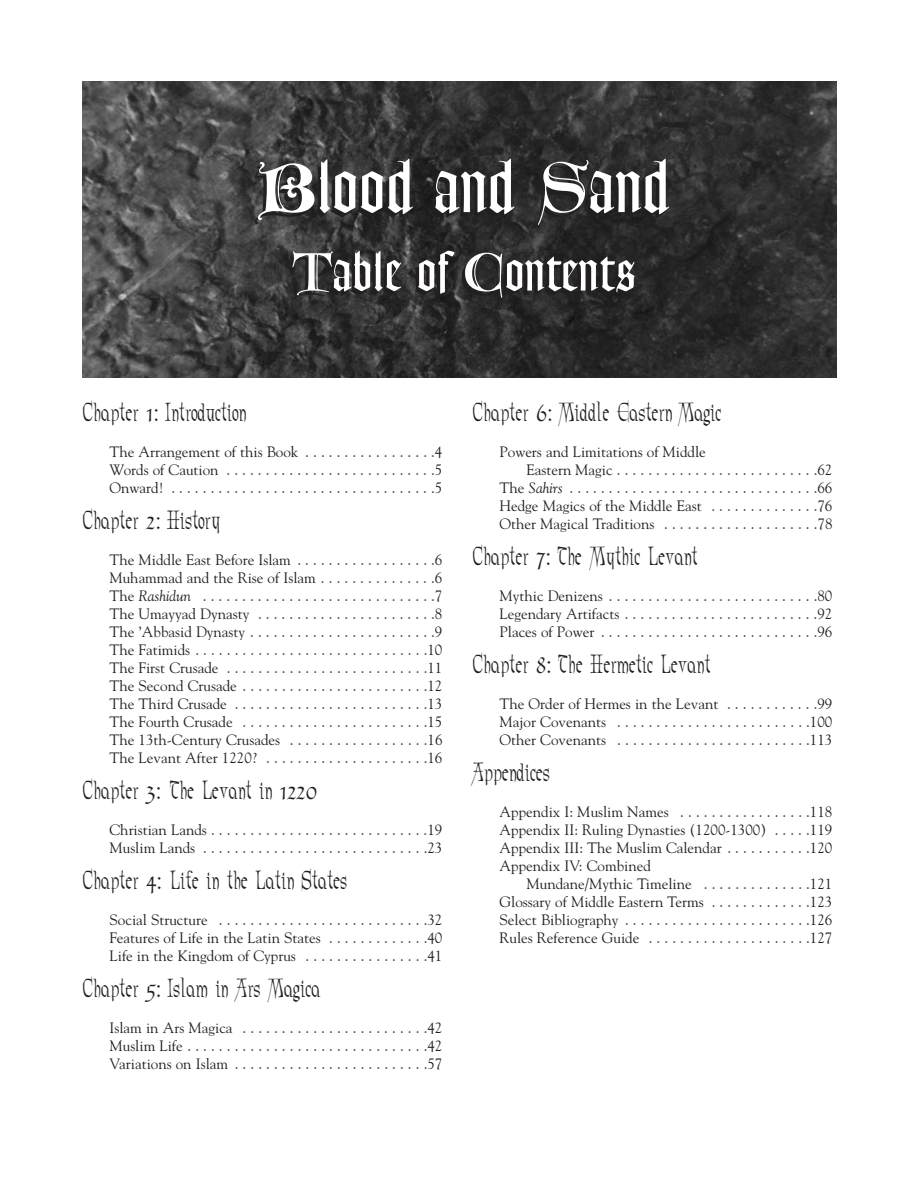
<style>
.page{position:relative;width:918px;height:1188px;background:#fff}
.page>*{position:absolute;margin:0;border:0;box-sizing:border-box;transform-origin:0 0}
.t1{font:72px "Goudy Text MT Lombardic Capitals";color:#fff}
.t2{font:54px "Goudy Text MT Lombardic Capitals";color:#fff}
.t3{font:24px "Marmyadose";color:#231f20}
.t4{font:15px/18px "Goudy";color:#231f20;text-align:justify}
.s1{font-style:italic}
</style>
<div class="page">
<img style="left:82px;top:81px;width:755px;height:297px">
<h1 class="t1" style="left:256px;top:159px;width:415px">Blood and Sand</h1>
<h2 class="t2" style="left:290px;top:251px;width:347px">Table of Contents</h2>
<h3 class="t3" style="left:82px;top:403px;width:165px">Chapter 1: Introduction</h3>
<p class="t4" style="left:110px;top:444px;width:334px">The Arrangement of this Book . . . . . . . . . . . . . . . . .4<br>Words of Caution . . . . . . . . . . . . . . . . . . . . . . . . . . .5<br>Onward! . . . . . . . . . . . . . . . . . . . . . . . . . . . . . . . . . .5</p>
<h3 class="t3" style="left:82px;top:511px;width:139px">Chapter 2: History</h3>
<p class="t4" style="left:110px;top:552px;width:335px">The Middle East Before Islam . . . . . . . . . . . . . . . . . .6<br>Muhammad and the Rise of Islam . . . . . . . . . . . . . . .6<br>The <span class="s1">Rashidun</span> . . . . . . . . . . . . . . . . . . . . . . . . . . . . . .7<br>The Umayyad Dynasty . . . . . . . . . . . . . . . . . . . . . . .8<br>The ’Abbasid Dynasty . . . . . . . . . . . . . . . . . . . . . . . .9<br>The Fatimids . . . . . . . . . . . . . . . . . . . . . . . . . . . . . .10<br>The First Crusade . . . . . . . . . . . . . . . . . . . . . . . . . .11<br>The Second Crusade . . . . . . . . . . . . . . . . . . . . . . . .12<br>The Third Crusade . . . . . . . . . . . . . . . . . . . . . . . . .13<br>The Fourth Crusade . . . . . . . . . . . . . . . . . . . . . . . .15<br>The 13th-Century Crusades . . . . . . . . . . . . . . . . . .16<br>The Levant After 1220? . . . . . . . . . . . . . . . . . . . . .16</p>
<h3 class="t3" style="left:82px;top:781px;width:236px">Chapter 3: The Levant in 1220</h3>
<p class="t4" style="left:110px;top:822px;width:334px">Christian Lands . . . . . . . . . . . . . . . . . . . . . . . . . . . .19<br>Muslim Lands . . . . . . . . . . . . . . . . . . . . . . . . . . . . .23</p>
<h3 class="t3" style="left:82px;top:871px;width:266px">Chapter 4: Life in the Latin States</h3>
<p class="t4" style="left:110px;top:912px;width:334px">Social Structure . . . . . . . . . . . . . . . . . . . . . . . . . . .32<br>Features of Life in the Latin States . . . . . . . . . . . . .40<br>Life in the Kingdom of Cyprus . . . . . . . . . . . . . . . .41</p>
<h3 class="t3" style="left:82px;top:979px;width:240px">Chapter 5: Islam in Ars Magica</h3>
<p class="t4" style="left:110px;top:1020px;width:334px">Islam in Ars Magica . . . . . . . . . . . . . . . . . . . . . . . .42<br>Muslim Life . . . . . . . . . . . . . . . . . . . . . . . . . . . . . . .42<br>Variations on Islam . . . . . . . . . . . . . . . . . . . . . . . . .57</p>
<h3 class="t3" style="left:472px;top:403px;width:250px">Chapter 6: Middle Eastern Magic</h3>
<p class="t4" style="left:500px;top:444px;width:208px">Powers and Limitations of Middle</p>
<p class="t4" style="left:526px;top:462px;width:307px">Eastern Magic . . . . . . . . . . . . . . . . . . . . . . . . . .62</p>
<p class="t4" style="left:500px;top:480px;width:334px">The <span class="s1">Sahirs</span> . . . . . . . . . . . . . . . . . . . . . . . . . . . . . . . .66</p>
<p class="t4" style="left:500px;top:498px;width:334px">Hedge Magics of the Middle East . . . . . . . . . . . . . .76</p>
<p class="t4" style="left:500px;top:516px;width:335px">Other Magical Traditions . . . . . . . . . . . . . . . . . . . .78</p>
<h3 class="t3" style="left:472px;top:547px;width:227px">Chapter 7: The Mythic Levant</h3>
<p class="t4" style="left:500px;top:588px;width:334px">Mythic Denizens . . . . . . . . . . . . . . . . . . . . . . . . . . .80<br>Legendary Artifacts . . . . . . . . . . . . . . . . . . . . . . . . .92<br>Places of Power . . . . . . . . . . . . . . . . . . . . . . . . . . . .96</p>
<h3 class="t3" style="left:472px;top:655px;width:240px">Chapter 8: The Hermetic Levant</h3>
<p class="t4" style="left:500px;top:696px;width:334px">The Order of Hermes in the Levant . . . . . . . . . . . .99<br>Major Covenants . . . . . . . . . . . . . . . . . . . . . . . . .100<br>Other Covenants . . . . . . . . . . . . . . . . . . . . . . . . .113</p>
<h3 class="t3" style="left:472px;top:763px;width:79px">Appendices</h3>
<p class="t4" style="left:500px;top:804px;width:334px">Appendix I: Muslim Names . . . . . . . . . . . . . . . . .118<br>Appendix II: Ruling Dynasties (1200-1300) . . . . .119<br>Appendix III: The Muslim Calendar . . . . . . . . . . .120<br>Appendix IV: Combined</p>
<p class="t4" style="left:500px;top:876px;width:334px;text-indent:27px">Mundane/Mythic Timeline . . . . . . . . . . . . . .121<br>Glossary of Middle Eastern Terms . . . . . . . . . . . . .123<br>Select Bibliography . . . . . . . . . . . . . . . . . . . . . . . .126<br>Rules Reference Guide . . . . . . . . . . . . . . . . . . . . .127</p>
</div>
